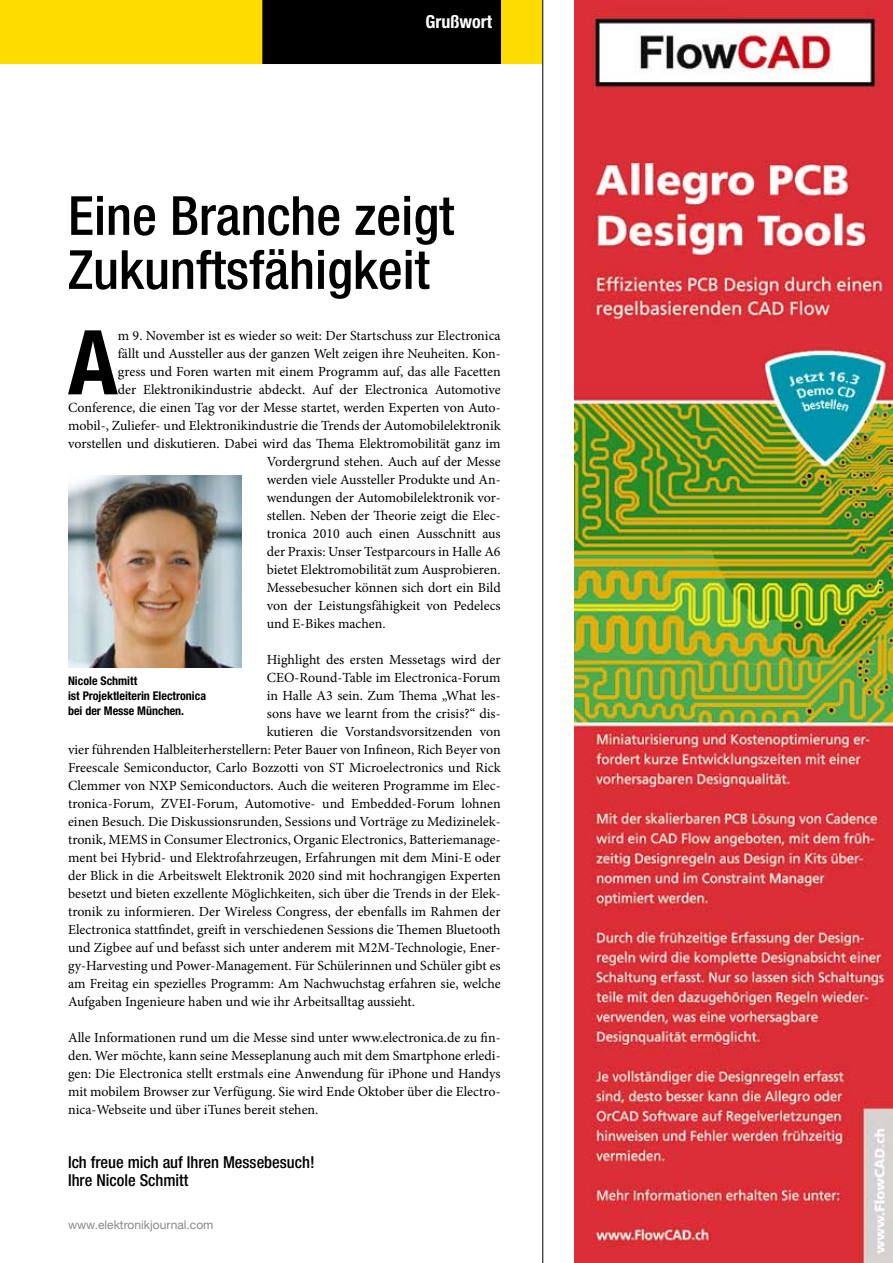
<style>
.page{position:relative;width:893px;height:1263px;background:#fff}
.page>*{position:absolute;margin:0;border:0;box-sizing:border-box;transform-origin:0 0}
.t1{font:700 condensed 89.55px "Helvetica Neue LT Std";color:#000}
.t2{font:500 condensed 54px/54px "Helvetica Neue LT Std";color:#000}
.t3{font:700 condensed 18px "Helvetica Neue LT Std";color:#fff}
.t4{font:500 condensed 16.5px/18px "Helvetica Neue LT Std";color:#000}
.t5{font:13.95px/18px "Minion Pro";color:#000;text-align:justify}
.t6{font:700 condensed 12px/15px "Helvetica Neue LT Std";color:#000}
.t7{font:12px "Helvetica Neue LT Std";color:#87888a}
</style>
<div class="page">
<div style="left:0;top:0;width:543px;height:64px;background:#ffdc00"></div>
<div style="left:263px;top:0;width:238px;height:64px;background:#000"></div>
<img style="left:68px;top:476px;width:173px;height:192px">
<hr style="left:542px;top:0;width:1px;height:1263px;background:#000">
<img style="left:574px;top:0;width:319px;height:1263px">
<p class="t3" style="left:426px;top:10px;width:68px">Grußwort</p>
<h2 class="t2" style="left:68px;top:188px;width:388px">Eine Branche zeigt<br>Zukunftsfähigkeit</h2>
<h1 class="t1" style="left:68px;top:308px;width:51px">A</h1>
<p class="t5" style="left:118px;top:327px;width:384px">m 9. November ist es wieder so weit: Der Startschuss zur Electronica</p>
<p class="t5" style="left:118px;top:345px;width:384px">fällt und Aussteller aus der ganzen Welt zeigen ihre Neuheiten. Kon-</p>
<p class="t5" style="left:118px;top:363px;width:384px">gress und Foren warten mit einem Programm auf, das alle Facetten</p>
<p class="t5" style="left:118px;top:381px;width:384px">der Elektronikindustrie abdeckt. Auf der Electronica Automotive</p>
<p class="t5" style="left:68px;top:399px;width:434px">Conference, die einen Tag vor der Messe startet, werden Experten von Auto-</p>
<p class="t5" style="left:68px;top:417px;width:434px">mobil-, Zuliefer- und Elektronikindustrie die Trends der Automobilelektronik</p>
<p class="t5" style="left:68px;top:435px;width:434px">vorstellen und diskutieren. Dabei wird das Thema Elektromobilität ganz im</p>
<p class="t5" style="left:267px;top:453px;width:235px">Vordergrund stehen. Auch auf der Messe</p>
<p class="t5" style="left:267px;top:471px;width:235px">werden viele Aussteller Produkte und An-</p>
<p class="t5" style="left:267px;top:489px;width:235px">wendungen der Automobilelektronik vor-</p>
<p class="t5" style="left:267px;top:507px;width:235px">stellen. Neben der Theorie zeigt die Elec-</p>
<p class="t5" style="left:267px;top:525px;width:235px">tronica 2010 auch einen Ausschnitt aus</p>
<p class="t5" style="left:267px;top:543px;width:235px">der Praxis: Unser Testparcours in Halle A6</p>
<p class="t5" style="left:267px;top:561px;width:235px">bietet Elektromobilität zum Ausprobieren.</p>
<p class="t5" style="left:267px;top:579px;width:235px">Messebesucher können sich dort ein Bild</p>
<p class="t5" style="left:267px;top:597px;width:235px">von der Leistungsfähigkeit von Pedelecs</p>
<p class="t5" style="left:267px;top:615px;width:120px">und E-Bikes machen.</p>
<p class="t5" style="left:267px;top:651px;width:235px">Highlight des ersten Messetags wird der</p>
<p class="t5" style="left:267px;top:669px;width:235px">CEO-Round-Table im Electronica-Forum</p>
<p class="t5" style="left:267px;top:687px;width:235px">in Halle A3 sein. Zum Thema „What les-</p>
<p class="t5" style="left:267px;top:705px;width:235px">sons have we learnt from the crisis?“ dis-</p>
<p class="t5" style="left:267px;top:723px;width:235px">kutieren die Vorstandsvorsitzenden von</p>
<p class="t5" style="left:68px;top:741px;width:434px">vier führenden Halbleiterherstellern: Peter Bauer von Infineon, Rich Beyer von</p>
<p class="t5" style="left:68px;top:759px;width:434px">Freescale Semiconductor, Carlo Bozzotti von ST Microelectronics und Rick</p>
<p class="t5" style="left:68px;top:777px;width:434px">Clemmer von NXP Semiconductors. Auch die weiteren Programme im Elec-</p>
<p class="t5" style="left:68px;top:795px;width:434px">tronica-Forum, ZVEI-Forum, Automotive- und Embedded-Forum lohnen</p>
<p class="t5" style="left:68px;top:813px;width:434px">einen Besuch. Die Diskussionsrunden, Sessions und Vorträge zu Medizinelek-</p>
<p class="t5" style="left:68px;top:831px;width:434px">tronik, MEMS in Consumer Electronics, Organic Electronics, Batteriemanage-</p>
<p class="t5" style="left:68px;top:849px;width:434px">ment bei Hybrid- und Elektrofahrzeugen, Erfahrungen mit dem Mini-E oder</p>
<p class="t5" style="left:68px;top:867px;width:434px">der Blick in die Arbeitswelt Elektronik 2020 sind mit hochrangigen Experten</p>
<p class="t5" style="left:68px;top:885px;width:434px">besetzt und bieten exzellente Möglichkeiten, sich über die Trends in der Elek-</p>
<p class="t5" style="left:68px;top:903px;width:434px">tronik zu informieren. Der Wireless Congress, der ebenfalls im Rahmen der</p>
<p class="t5" style="left:68px;top:921px;width:434px">Electronica stattfindet, greift in verschiedenen Sessions die Themen Bluetooth</p>
<p class="t5" style="left:68px;top:939px;width:434px">und Zigbee auf und befasst sich unter anderem mit M2M-Technologie, Ener-</p>
<p class="t5" style="left:68px;top:957px;width:434px">gy-Harvesting und Power-Management. Für Schülerinnen und Schüler gibt es</p>
<p class="t5" style="left:68px;top:975px;width:434px">am Freitag ein spezielles Programm: Am Nachwuchstag erfahren sie, welche</p>
<p class="t5" style="left:68px;top:993px;width:348px">Aufgaben Ingenieure haben und wie ihr Arbeitsalltag aussieht.</p>
<p class="t5" style="left:68px;top:1029px;width:434px">Alle Informationen rund um die Messe sind unter www.electronica.de zu fin&shy;den. Wer möchte, kann seine Messeplanung auch mit dem Smartphone erledi&shy;gen: Die Electronica stellt erstmals eine Anwendung für iPhone und Handys mit mobilem Browser zur Verfügung. Sie wird Ende Oktober über die Electro&shy;nica-Webseite und über iTunes bereit stehen.</p>
<p class="t6" style="left:68px;top:673px;width:140px">Nicole Schmitt<br>ist Projektleiterin Electronica bei der Messe München.</p>
<p class="t4" style="left:68px;top:1153px;width:248px">Ich freue mich auf Ihren Messebesuch!<br>Ihre Nicole Schmitt</p>
<p class="t7" style="left:68px;top:1217px;width:147px">www.elektronikjournal.com</p>
</div>
